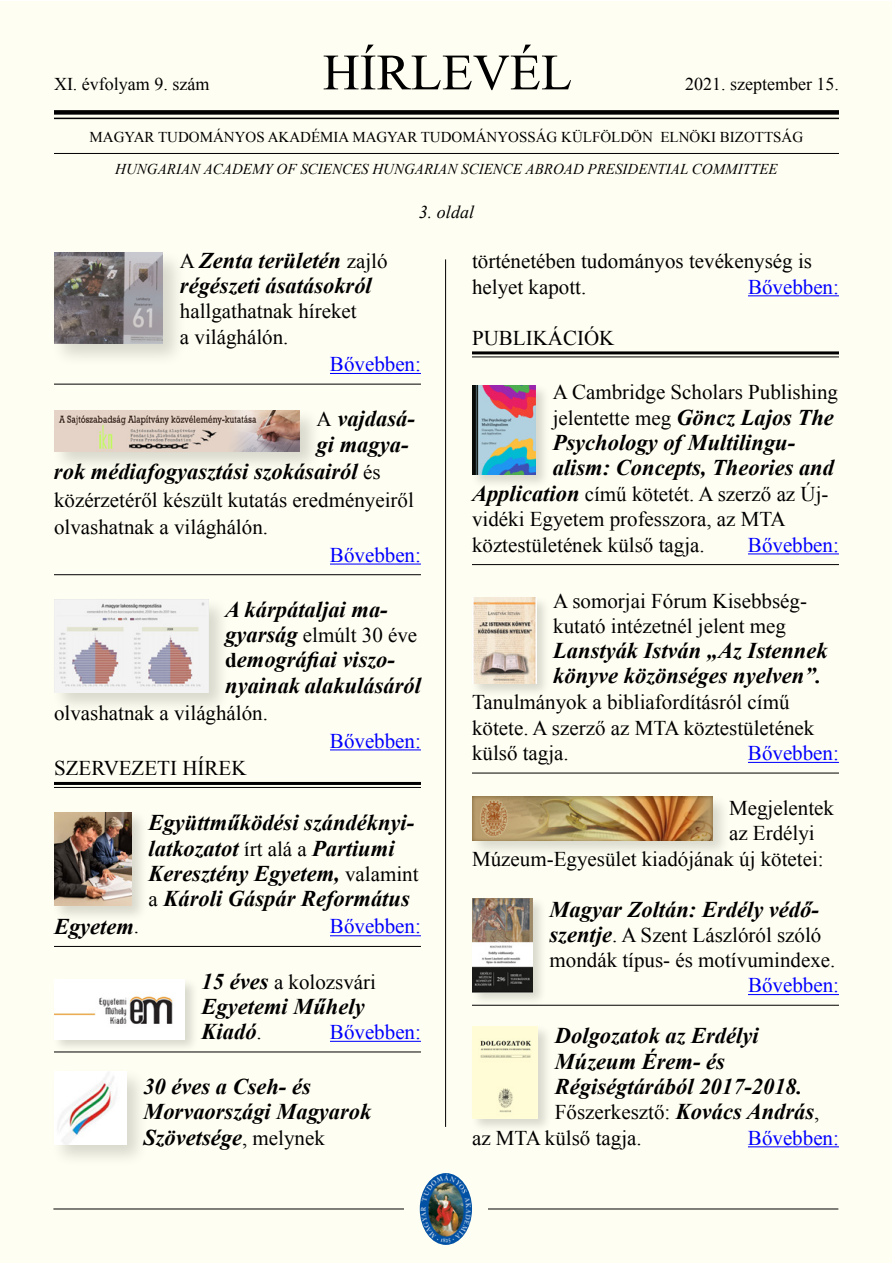
<style>
.page{position:relative;width:893px;height:1263px;background:#fff}
.page>*{position:absolute;margin:0;border:0;box-sizing:border-box;transform-origin:0 0}
.t1{font:51px "Times New Roman";color:#000}
.t2{font:italic 700 22.5px/25.2px "Times New Roman";color:#000}
.t3{font:21px/25.5px "Times New Roman";color:#000}
.t4{font:21px "Times New Roman";color:#00f}
.t5{font:18px "Times New Roman";color:#000}
.t6{font:italic 18px "Times New Roman";color:#000}
.t7{font:italic 15px "Times New Roman";color:#000}
.t8{font:15px "Times New Roman";color:#000}
.s1{font-weight:400;font-style:normal;font-size:21px}
.s2{font-weight:700;font-style:italic;font-size:22.5px}
.s3{font-style:normal;font-size:21px}
</style>
<div class="page">
<div style="left:0;top:1px;width:892px;height:1262px;background:#fffef2"></div>
<hr style="left:53px;top:1208px;width:785px;height:1px;background:#000">
<div style="left:54px;top:110px;width:785px;height:5px;background:#000"></div>
<hr style="left:54px;top:118px;width:785px;height:1px;background:#000">
<hr style="left:54px;top:153px;width:785px;height:1px;background:#000">
<div style="left:404px;top:1192px;width:84px;height:34px;background:#fffef2"></div>
<img style="left:420px;top:1173px;width:52px;height:72px">
<hr style="left:445px;top:259px;width:1px;height:868px;background:#000">
<hr style="left:54px;top:384px;width:367px;height:1px;background:#000">
<hr style="left:330px;top:373px;width:91px;height:1px;background:#00f">
<hr style="left:54px;top:574px;width:367px;height:1px;background:#000">
<hr style="left:330px;top:563px;width:91px;height:1px;background:#00f">
<hr style="left:330px;top:749px;width:91px;height:1px;background:#00f">
<hr style="left:54px;top:782px;width:367px;height:3px;background:#000">
<hr style="left:54px;top:787px;width:367px;height:1px;background:#000">
<hr style="left:54px;top:946px;width:367px;height:1px;background:#000">
<hr style="left:330px;top:935px;width:91px;height:1px;background:#00f">
<hr style="left:54px;top:1052px;width:367px;height:1px;background:#000">
<hr style="left:330px;top:1041px;width:91px;height:1px;background:#00f">
<div style="left:50px;top:249px;width:137px;height:118px;background:#000;opacity:.15"></div>
<img style="left:54px;top:253px;width:109px;height:91px">
<div style="left:51px;top:408px;width:271px;height:66px;background:#000;opacity:.15"></div>
<img style="left:54px;top:411px;width:246px;height:40px">
<div style="left:51px;top:597px;width:179px;height:117px;background:#000;opacity:.15"></div>
<img style="left:54px;top:600px;width:154px;height:92px">
<div style="left:51px;top:810px;width:97px;height:113px;background:#000;opacity:.15"></div>
<img style="left:54px;top:812px;width:78px;height:94px">
<div style="left:51px;top:977px;width:148px;height:76px;background:#000;opacity:.15"></div>
<img style="left:54px;top:979px;width:131px;height:60px">
<div style="left:51px;top:1068px;width:99px;height:100px;background:#000;opacity:.15"></div>
<img style="left:54px;top:1071px;width:72px;height:73px">
<hr style="left:748px;top:295px;width:91px;height:1px;background:#00f">
<hr style="left:472px;top:351px;width:367px;height:3px;background:#000">
<hr style="left:472px;top:356px;width:367px;height:1px;background:#000">
<hr style="left:472px;top:564px;width:367px;height:1px;background:#000">
<hr style="left:748px;top:553px;width:91px;height:1px;background:#00f">
<hr style="left:472px;top:773px;width:367px;height:1px;background:#000">
<hr style="left:748px;top:762px;width:91px;height:1px;background:#00f">
<hr style="left:472px;top:1005px;width:367px;height:1px;background:#000">
<hr style="left:748px;top:994px;width:91px;height:1px;background:#00f">
<hr style="left:748px;top:1146px;width:91px;height:1px;background:#00f">
<div style="left:469px;top:382px;width:81px;height:108px;background:#000;opacity:.15"></div>
<img style="left:472px;top:385px;width:64px;height:90px">
<div style="left:469px;top:595px;width:81px;height:103px;background:#000;opacity:.15"></div>
<img style="left:472px;top:598px;width:64px;height:85px">
<div style="left:470px;top:795px;width:261px;height:63px;background:#000;opacity:.15"></div>
<img style="left:472px;top:797px;width:240px;height:43px">
<div style="left:469px;top:896px;width:78px;height:111px;background:#000;opacity:.15"></div>
<img style="left:472px;top:899px;width:60px;height:93px">
<div style="left:470px;top:1024px;width:83px;height:109px;background:#000;opacity:.15"></div>
<img style="left:472px;top:1027px;width:66px;height:91px">
<h1 class="t1" style="left:323px;top:38px;width:251px">HÍRLEVÉL</h1>
<p class="t5" style="left:685px;top:72px;width:155px">2021. szeptember 15.</p>
<p class="t8" style="left:90px;top:127px;width:715px">MAGYAR TUDOMÁNYOS AKADÉMIA MAGYAR TUDOMÁNYOSSÁG KÜLFÖLDÖN ELNÖKI BIZOTTSÁG</p>
<p class="t7" style="left:115px;top:158px;width:664px">HUNGARIAN ACADEMY OF SCIENCES HUNGARIAN SCIENCE ABROAD PRESIDENTIAL COMMITTEE</p>
<p class="t6" style="left:419px;top:199px;width:57px">3. oldal</p>
<p class="t2" style="left:180px;top:247px;width:209px"><span class="s1">A</span> Zenta területén <span class="s1">zajló </span>régészeti ásatásokról</p>
<p class="t3" style="left:180px;top:298px;width:178px">hallgathatnak híreket a világhálón.</p>
<p class="t4" style="left:330px;top:350px;width:92px">Bővebben:</p>
<p class="t2" style="left:317px;top:406px;width:100px"><span class="s1">A</span> vajdasá&shy;gi magya-</p>
<p class="t2" style="left:54px;top:458px;width:328px">rok médiafogyasztási szokásairól <span class="s1">és</span></p>
<p class="t3" style="left:54px;top:485px;width:361px;line-height:27.6px">közérzetéről készült kutatás eredményeiről olvashatnak a világhálón.</p>
<p class="t4" style="left:330px;top:541px;width:92px">Bővebben:</p>
<p class="t2" style="left:225px;top:596px;width:164px">A kárpátaljai ma-</p>
<p class="t3" style="left:225px;top:622px;width:194px"><span class="s2">gyarság</span> elmúlt 30 éve</p>
<p class="t2" style="left:225px;top:646px;width:197px"><span class="s3">d</span>emográfiai viszo&shy;nyainak alakulásáról</p>
<p class="t3" style="left:54px;top:700px;width:216px">olvashatnak a világhálón.</p>
<p class="t4" style="left:330px;top:726px;width:92px">Bővebben:</p>
<p class="t3" style="left:54px;top:755px;width:194px">SZERVEZETI HÍREK</p>
<p class="t2" style="left:149px;top:809px;width:271px">Együttműködési szándéknyi&shy;latkozatot <span class="s1">írt alá a</span> Partiumi<br>Keresztény Egyetem, <span class="s1">valamint a</span> Károli Gáspár Református</p>
<p class="t2" style="left:54px;top:913px;width:87px">Egyetem<span class="s1">.</span></p>
<p class="t4" style="left:330px;top:912px;width:92px">Bővebben:</p>
<p class="t3" style="left:202px;top:968px;width:176px"><span class="s2">15 éves</span> a kolozsvári</p>
<p class="t2" style="left:202px;top:993px;width:165px">Egyetemi Műhely<br>Kiadó<span class="s1">.</span></p>
<p class="t5" style="left:54px;top:72px;width:157px">XI. évfolyam 9. szám</p>
<p class="t3" style="left:472px;top:248px;width:342px">történetében tudományos tevékenység is helyet kapott.</p>
<p class="t4" style="left:748px;top:272px;width:92px">Bővebben:</p>
<p class="t3" style="left:472px;top:325px;width:144px">PUBLIKÁCIÓK</p>
<p class="t3" style="left:553px;top:379px;width:287px">A Cambridge Scholars Publishing jelentette meg <span class="s2">Göncz Lajos The</span></p>
<p class="t2" style="left:553px;top:429px;width:283px">Psychology of Multilingu&shy;alism: Concepts, Theories and</p>
<p class="t3" style="left:472px;top:480px;width:358px"><span class="s2">Application</span> című kötetét. A szerző az Új&shy;vidéki Egyetem professzora, az MTA köztestületének külső tagja.</p>
<p class="t4" style="left:748px;top:530px;width:92px">Bővebben:</p>
<p class="t3" style="left:553px;top:588px;width:255px">A somorjai Fórum Kisebbség&shy;kutató intézetnél jelent meg</p>
<p class="t2" style="left:553px;top:637px;width:276px">Lanstyák István „Az Istennek könyve közönséges nyelven”.</p>
<p class="t3" style="left:472px;top:689px;width:344px">Tanulmányok a bibliafordításról című kötete. A szerző az MTA köztestületének külső tagja.</p>
<p class="t4" style="left:748px;top:739px;width:92px">Bővebben:</p>
<p class="t3" style="left:729px;top:795px;width:106px">Megjelentek</p>
<p class="t3" style="left:729px;top:820px;width:87px">az Erdélyi</p>
<p class="t3" style="left:472px;top:845px;width:353px">Múzeum-Egyesület kiadójának új kötetei:</p>
<p class="t2" style="left:550px;top:896px;width:271px">Magyar Zoltán: Erdély védő-</p>
<p class="t3" style="left:550px;top:922px;width:287px"><span class="s2">szentje</span>. A Szent Lászlóról szóló mondák típus- és motívumindexe.</p>
<p class="t4" style="left:748px;top:971px;width:92px">Bővebben:</p>
<p class="t2" style="left:555px;top:1023px;width:249px">Dolgozatok az Erdélyi<br>Múzeum Érem- és<br>Régiségtárából 2017-2018.</p>
<p class="t3" style="left:472px;top:1099px;width:349px;text-indent:83px">Főszerkesztő: <span class="s2">Kovács András</span>, az MTA külső tagja.</p>
<p class="t4" style="left:330px;top:1018px;width:92px">Bővebben:</p>
<p class="t2" style="left:143px;top:1073px;width:230px">30 éves a Cseh- és<br>Morvaországi Magyarok<br>Szövetsége<span class="s1">, melynek</span></p>
<p class="t4" style="left:748px;top:1123px;width:92px">Bővebben:</p>
</div>
